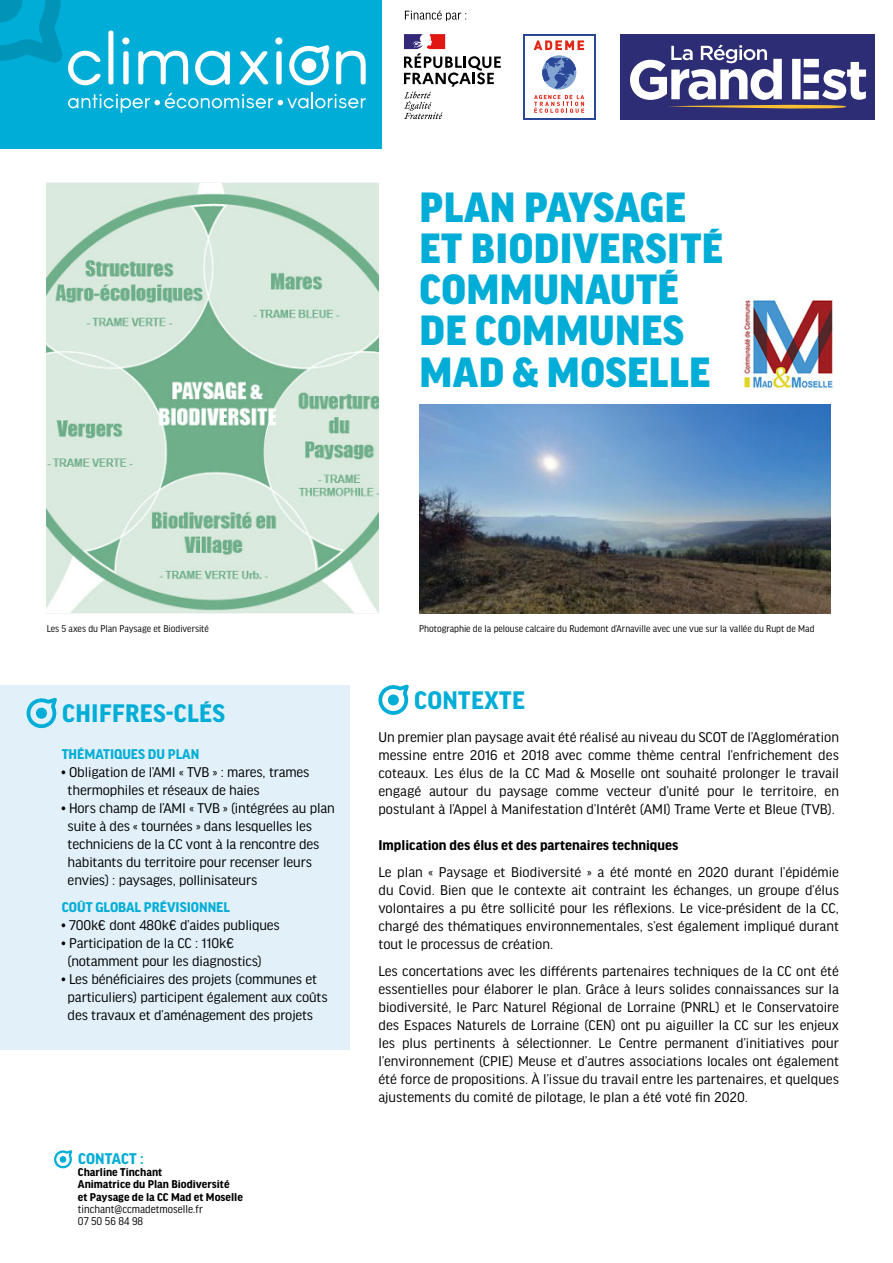
<style>
.page{position:relative;width:893px;height:1263px;background:#fff}
.page>*{position:absolute;margin:0;border:0;box-sizing:border-box;transform-origin:0 0}
.t1{font:900 45px/41.1px "Good Headline Pro";letter-spacing:.01em;color:#00add7}
.t2{font:700 27px "Good Headline Pro";letter-spacing:.01em;color:#00add7}
.t3{font:700 16.5px "Good Headline Pro";letter-spacing:.01em;color:#00add7}
.t4{font:15px/18px "Good Headline Pro";letter-spacing:-.01em;color:#000}
.t5{font:700 15px "Good Headline Pro";color:#000}
.t6{font:700 15px "Good Headline Pro";color:#00add7}
.t7{font:700 12px/12.3px "Good Headline Pro";color:#000}
.t8{font:12px/12.3px "Good Headline Pro Narr";color:#000}
.t9{font:10.5px "Good Headline Pro Narr";color:#000}
</style>
<div class="page">
<div style="left:0;top:0;width:383px;height:149px;background:#00add7"></div>
<div style="left:523px;top:34px;width:72px;height:85px;background:#2a4798"></div>
<div style="left:525px;top:36px;width:69px;height:82px;background:#fff"></div>
<svg style="left:534px;top:40px;width:50px;height:73px"></svg>
<svg style="left:404px;top:34px;width:97px;height:85px"></svg>
<div style="left:621px;top:34px;width:254px;height:85px;background:#2c2d74"></div>
<svg style="left:630px;top:45px;width:236px;height:64px"></svg>
<div style="left:804px;top:59px;width:15px;height:8px;background:#fff"></div>
<div style="left:792px;top:59px;width:8px;height:40px;background:#fff"></div>
<div style="left:804px;top:74px;width:15px;height:9px;background:#fff"></div>
<div style="left:804px;top:91px;width:15px;height:8px;background:#fff"></div>
<svg style="left:405px;top:11px;width:61px;height:10px"></svg>
<svg style="left:0;top:0;width:101px;height:85px"></svg>
<div style="left:108px;top:31px;width:5px;height:53px;background:#fff;border-radius:2px"></div>
<svg style="left:122px;top:37px;width:7px;height:47px"></svg>
<svg style="left:138px;top:51px;width:50px;height:33px"></svg>
<svg style="left:195px;top:51px;width:35px;height:34px"></svg>
<svg style="left:239px;top:51px;width:30px;height:33px"></svg>
<svg style="left:275px;top:37px;width:7px;height:47px"></svg>
<svg style="left:336px;top:51px;width:30px;height:33px"></svg>
<svg style="left:289px;top:45px;width:41px;height:40px"></svg>
<svg style="left:68px;top:92px;width:298px;height:21px"></svg>
<img style="left:47px;top:183px;width:331px;height:431px">
<svg style="left:378px;top:684px;width:31px;height:31px"></svg>
<div style="left:0;top:685px;width:349px;height:364px;background:#e1f0f9"></div>
<svg style="left:26px;top:697px;width:31px;height:32px"></svg>
<svg style="left:54px;top:1150px;width:19px;height:19px"></svg>
<img style="left:419px;top:405px;width:412px;height:209px">
<img style="left:741px;top:298px;width:92px;height:91px">
<h1 class="t1" style="left:419px;top:188px;width:305px">PLAN PAYSAGE<br>ET BIODIVERSITÉ<br>COMMUNAUTÉ<br>DE COMMUNES<br>MAD &amp; MOSELLE</h1>
<p class="t9" style="left:47px;top:623px;width:164px">Les 5 axes du Plan Paysage et Biodiversité</p>
<p class="t9" style="left:419px;top:623px;width:397px">Photographie de la pelouse calcaire du Rudemont d’Arnaville avec une vue sur la vallée du Rupt de Mad</p>
<h2 class="t2" style="left:62px;top:701px;width:164px">CHIFFRES-CLÉS</h2>
<p class="t6" style="left:62px;top:747px;width:139px">THÉMATIQUES DU PLAN</p>
<p class="t4" style="left:68px;top:763px;width:243px;text-indent:-6px">• Obligation de l’AMI « TVB » : mares, trames thermophiles et réseaux de haies</p>
<p class="t4" style="left:68px;top:799px;width:269px;text-indent:-6px">• Hors champ de l’AMI « TVB » (intégrées au plan suite à des « tournées » dans lesquelles les techniciens de la CC vont à la rencontre des habitants du territoire pour recenser leurs envies) : paysages, pollinisateurs</p>
<p class="t6" style="left:62px;top:900px;width:170px">COÛT GLOBAL PRÉVISIONNEL</p>
<p class="t4" style="left:62px;top:916px;width:220px">• 700k€ dont 480k€ d’aides publiques</p>
<p class="t4" style="left:68px;top:934px;width:196px;text-indent:-6px">• Participation de la CC : 110k€ (notamment pour les diagnostics)</p>
<p class="t4" style="left:68px;top:970px;width:261px;text-indent:-6px">• Les bénéficiaires des projets (communes et particuliers) participent également aux coûts des travaux et d’aménagement des projets</p>
<p class="t3" style="left:78px;top:1151px;width:67px">CONTACT :</p>
<p class="t7" style="left:78px;top:1166px;width:167px">Charline Tinchant<br>Animatrice du Plan Biodiversité<br>et Paysage de la CC Mad et Moselle</p>
<p class="t8" style="left:78px;top:1203px;width:126px">tinchant@ccmadetmoselle.fr<br>07 50 56 84 98</p>
<h2 class="t2" style="left:414px;top:687px;width:112px">CONTEXTE</h2>
<p class="t4" style="left:378px;top:728px;width:462px;text-align:justify">Un premier plan paysage avait été réalisé au niveau du SCOT de l’Agglomération messine entre 2016 et 2018 avec comme thème central l’enfrichement des coteaux. Les élus de la CC Mad &amp; Moselle ont souhaité prolonger le travail engagé autour du paysage comme vecteur d’unité pour le territoire, en postulant à l’Appel à Manifestation d’Intérêt (AMI) Trame Verte et Bleue (TVB).</p>
<p class="t5" style="left:378px;top:838px;width:301px">Implication des élus et des partenaires techniques</p>
<p class="t4" style="left:378px;top:863px;width:462px;text-align:justify">Le plan « Paysage et Biodiversité » a été monté en 2020 durant l’épidémie du Covid. Bien que le contexte ait contraint les échanges, un groupe d’élus volontaires a pu être sollicité pour les réflexions. Le vice-président de la CC, chargé des thématiques environnementales, s’est également impliqué durant tout le processus de création.</p>
<p class="t4" style="left:378px;top:962px;width:462px;text-align:justify">Les concertations avec les différents partenaires techniques de la CC ont été essentielles pour élaborer le plan. Grâce à leurs solides connaissances sur la biodiversité, le Parc Naturel Régional de Lorraine (PNRL) et le Conservatoire des Espaces Naturels de Lorraine (CEN) ont pu aiguiller la CC sur les enjeux les plus pertinents à sélectionner. Le Centre permanent d’initiatives pour l’environnement (CPIE) Meuse et d’autres associations locales ont également été force de propositions. À l’issue du travail entre les partenaires, et quelques ajustements du comité de pilotage, le plan a été voté fin 2020.</p>
</div>
